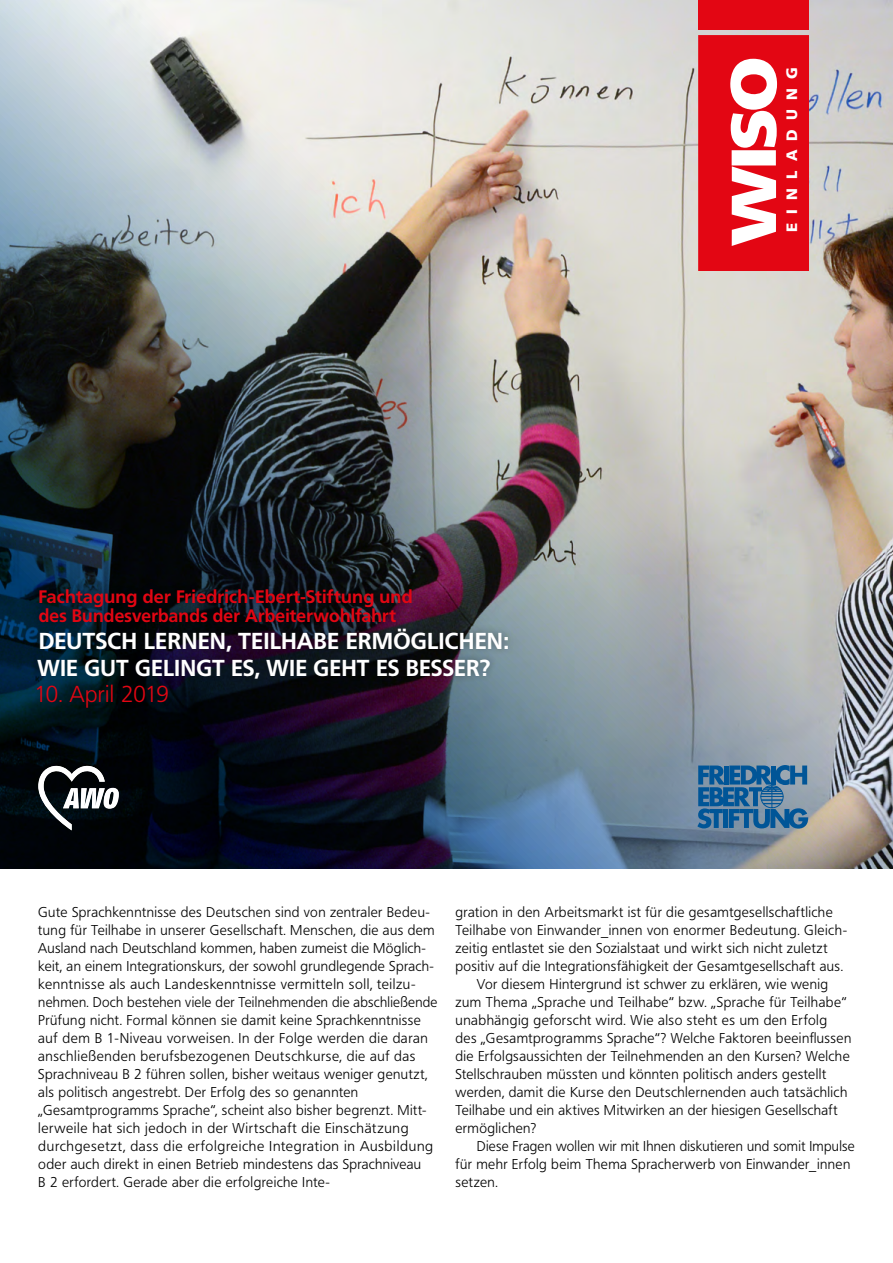
<style>
.page{position:relative;width:893px;height:1263px;background:#fff}
.page>*{position:absolute;margin:0;border:0;box-sizing:border-box;transform-origin:0 0}
.t1{font:700 22.8px/26.7px "Frutiger BQ";letter-spacing:.005em;color:#fff}
.t2{font:300 22.8px "Frutiger BQ";letter-spacing:.005em;color:#e30613}
.t3{font:700 17.85px/19.5px "Frutiger BQ";letter-spacing:.01em;color:#e30613}
.t4{font:900 15px "Frutiger BQ";letter-spacing:.61em;color:#fff}
.Innen_-_Fließtext_oh{font:300 14.1px/18px "Frutiger BQ";letter-spacing:.03em;color:#000}
</style>
<div class="page">
<img style="left:0;top:0;width:893px;height:868px">
<div style="left:698px;top:0;width:111px;height:30px;background:#e30613"></div>
<svg style="left:698px;top:35px;width:111px;height:236px"></svg>
<svg style="left:697px;top:765px;width:111px;height:63px;background:#3b739f"></svg>
<div style="left:30px;top:581px;width:485px;height:134px;background:#000;opacity:.35"></div>
<svg style="left:38px;top:765px;width:81px;height:65px"></svg>
<p class="t3" style="left:39px;top:587px;width:376px">Fachtagung der Friedrich-Ebert-Stiftung und des Bundesverbands der Arbeiterwohlfahrt</p>
<p class="t1" style="left:38px;top:628px;width:473px">DEUTSCH LERNEN, TEILHABE ERMÖGLICHEN:<br>WIE GUT GELINGT ES, WIE GEHT ES BESSER?</p>
<p class="t2" style="left:34px;top:681px;width:136px">10. April 2019</p>
<p class="t4" style="left:783px;top:232px;width:166px;rotate:-90deg">EINLADUNG</p>
<p class="Innen_-_Fließtext_oh" style="left:38px;top:903px;width:401px">Gute Sprachkenntnisse des Deutschen sind von zentraler Bedeu&shy;tung für Teilhabe in unserer Gesellschaft. Menschen, die aus dem Ausland nach Deutschland kommen, haben zumeist die Möglich&shy;keit, an einem Integrationskurs, der sowohl grundlegende Sprach&shy;kenntnisse als auch Landeskenntnisse vermitteln soll, teilzu&shy;nehmen. Doch bestehen viele der Teilnehmenden die abschließende Prüfung nicht. Formal können sie damit keine Sprachkenntnisse auf dem B 1-Niveau vorweisen. In der Folge werden die daran anschließenden berufsbezogenen Deutschkurse, die auf das Sprachniveau B 2 führen sollen, bisher weitaus weniger genutzt, als politisch angestrebt. Der Erfolg des so genannten „Gesamtprogramms Sprache“, scheint also bisher begrenzt. Mitt&shy;lerweile hat sich jedoch in der Wirtschaft die Einschätzung durchgesetzt, dass die erfolgreiche Integration in Ausbildung oder auch direkt in einen Betrieb mindestens das Sprachniveau<br>B 2 erfordert. Gerade aber die erfolgreiche Inte-</p>
<p class="Innen_-_Fließtext_oh" style="left:455px;top:903px;width:379px">gration in den Arbeitsmarkt ist für die gesamtgesellschaftliche</p>
<p class="Innen_-_Fließtext_oh" style="left:455px;top:921px;width:393px">Teilhabe von Einwander_innen von enormer Bedeutung. Gleich-</p>
<p class="Innen_-_Fließtext_oh" style="left:455px;top:939px;width:374px">zeitig entlastet sie den Sozialstaat und wirkt sich nicht zuletzt</p>
<p class="Innen_-_Fließtext_oh" style="left:455px;top:957px;width:389px">positiv auf die Integrationsfähigkeit der Gesamtgesellschaft aus.</p>
<p class="Innen_-_Fließtext_oh" style="left:477px;top:975px;width:353px">Vor diesem Hintergrund ist schwer zu erklären, wie wenig</p>
<p class="Innen_-_Fließtext_oh" style="left:455px;top:993px;width:392px">zum Thema „Sprache und Teilhabe“ bzw. „Sprache für Teilhabe“</p>
<p class="Innen_-_Fließtext_oh" style="left:455px;top:1011px;width:373px">unabhängig geforscht wird. Wie also steht es um den Erfolg</p>
<p class="Innen_-_Fließtext_oh" style="left:455px;top:1029px;width:397px">des „Gesamtprogramms Sprache“? Welche Faktoren beeinflussen</p>
<p class="Innen_-_Fließtext_oh" style="left:455px;top:1047px;width:396px">die Erfolgsaussichten der Teilnehmenden an den Kursen? Welche</p>
<p class="Innen_-_Fließtext_oh" style="left:455px;top:1065px;width:372px">Stellschrauben müssten und könnten politisch anders gestellt</p>
<p class="Innen_-_Fließtext_oh" style="left:455px;top:1083px;width:393px">werden, damit die Kurse den Deutschlernenden auch tatsächlich</p>
<p class="Innen_-_Fließtext_oh" style="left:455px;top:1101px;width:384px">Teilhabe und ein aktives Mitwirken an der hiesigen Gesellschaft</p>
<p class="Innen_-_Fließtext_oh" style="left:455px;top:1119px;width:82px">ermöglichen?</p>
<p class="Innen_-_Fließtext_oh" style="left:477px;top:1137px;width:379px">Diese Fragen wollen wir mit Ihnen diskutieren und somit Impulse</p>
<p class="Innen_-_Fließtext_oh" style="left:455px;top:1155px;width:396px">für mehr Erfolg beim Thema Spracherwerb von Einwander_innen</p>
<p class="Innen_-_Fließtext_oh" style="left:455px;top:1173px;width:44px">setzen.</p>
</div>
